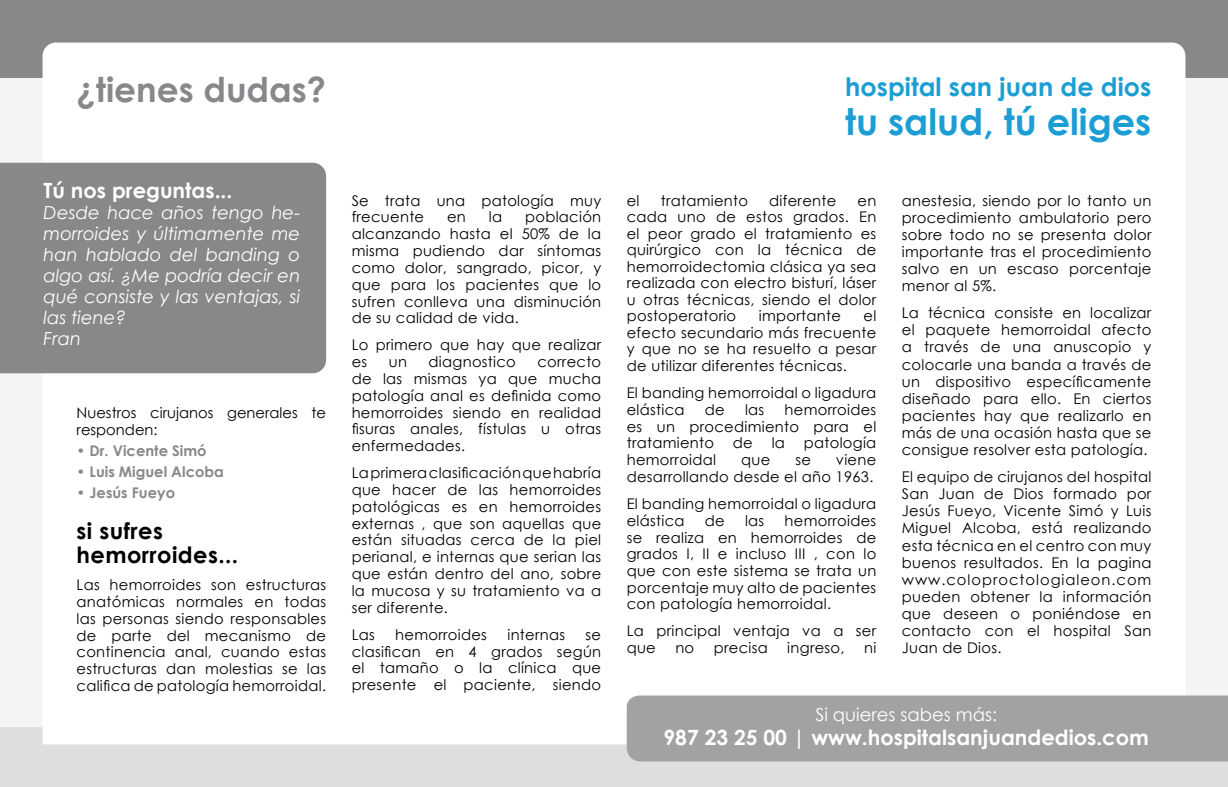
<style>
.page{position:relative;width:1228px;height:787px;background:#fff}
.page>*{position:absolute;margin:0;border:0;box-sizing:border-box;transform-origin:0 0}
.t1{font:700 36.6px "Century Gothic";color:#1c9ed5}
.t2{font:700 34.2px "Century Gothic";color:#87888a}
.t3{font:700 25.5px "Century Gothic";color:#1c9ed5}
.t4{font:700 22.5px/24px "Century Gothic";letter-spacing:.02em;color:#000}
.t5{font:700 21px "Century Gothic";color:#fff}
.t6{font:italic 18px/21px "Century Gothic";color:#fff}
.t7{font:18px "Century Gothic";color:#fff}
.t8{font:14.7px/16.8px "Century Gothic";letter-spacing:.02em;color:#000;text-align:justify}
.t9{font:700 14.7px "Century Gothic";color:#87888a}
.t10{font:14.7px/16.5px "Century Gothic";color:#000}
</style>
<div class="page">
<div style="left:0;top:0;width:1227px;height:751px;background:#f4f4f5"></div>
<div style="left:0;top:0;width:1227px;height:78px;background:#87888a"></div>
<div style="left:0;top:727px;width:1227px;height:60px;background:#dddedf"></div>
<div style="left:43px;top:43px;width:1142px;height:701px;background:#fff"></div>
<div style="left:0;top:163px;width:326px;height:210px;background:#87888a"></div>
<div style="left:626px;top:695px;width:601px;height:66px;background:#a1a2a4"></div>
<h2 class="t2" style="left:77px;top:64px;width:251px">¿tienes dudas?</h2>
<h3 class="t3" style="left:845px;top:67px;width:307px">hospital san juan de dios</h3>
<h1 class="t1" style="left:845px;top:94px;width:308px">tu salud, tú eliges</h1>
<h3 class="t5" style="left:44px;top:174px;width:190px">Tú nos preguntas...</h3>
<p class="t6" style="left:44px;top:202px;width:258px">Desde hace años tengo he&shy;morroides y últimamente me han hablado del banding o algo así. ¿Me podría decir en qué consiste y las ventajas, si las tiene?<br>Fran</p>
<p class="t10" style="left:77px;top:404px;width:251px">Nuestros cirujanos generales te responden:</p>
<p class="t9" style="left:77px;top:439px;width:131px">• Dr. Vicente Simó</p>
<p class="t9" style="left:77px;top:460px;width:149px">• Luis Miguel Alcoba</p>
<p class="t9" style="left:77px;top:481px;width:100px">• Jesús Fueyo</p>
<h3 class="t4" style="left:77px;top:518px;width:163px">si sufres hemorroides...</h3>
<p class="t8" style="left:77px;top:576px;width:251px">Las hemorroides son estructuras anatómicas normales en todas las personas siendo responsables de parte del mecanismo de continencia anal, cuando estas estructuras dan molestias se las califica de patología hemorroidal.</p>
<p class="t8" style="left:351px;top:192px;width:251px">Se trata una patología muy frecuente</p>
<p class="t8" style="left:351px;top:208px;width:251px;text-indent:173px">población alcanzando hasta el 50% de la misma pudiendo dar síntomas como dolor, sangrado, picor, y que para los pacientes que lo sufren conlleva una disminución de su calidad de vida.</p>
<p class="t8" style="left:351px;top:336px;width:251px">Lo primero que hay que realizar es</p>
<p class="t8" style="left:447px;top:208px;width:20px">en</p>
<p class="t8" style="left:489px;top:208px;width:15px">la</p>
<p class="t8" style="left:389px;top:353px;width:20px">un</p>
<p class="t8" style="left:428px;top:353px;width:89px">diagnostico</p>
<p class="t8" style="left:351px;top:353px;width:251px;text-indent:186px">correcto de las mismas ya que mucha patología anal es definida como hemorroides siendo en realidad fisuras anales, fístulas u otras enfermedades.</p>
<p class="t8" style="left:351px;top:464px;width:251px">La primera clasificación que habría que hacer de las hemorroides patológicas es en hemorroides externas , que son aquellas que están situadas cerca de la piel perianal, e internas que serian las que están dentro del ano, sobre la mucosa y su tratamiento va a ser diferente.</p>
<p class="t8" style="left:351px;top:625px;width:25px">Las</p>
<p class="t8" style="left:395px;top:625px;width:93px">hemorroides</p>
<p class="t8" style="left:507px;top:625px;width:59px">internas</p>
<p class="t8" style="left:351px;top:625px;width:251px;text-indent:234px">se clasifican en 4 grados según el tamaño o la clínica que presente el paciente, siendo</p>
<p class="t8" style="left:626px;top:192px;width:14px">el</p>
<p class="t8" style="left:660px;top:192px;width:89px">tratamiento</p>
<p class="t8" style="left:769px;top:192px;width:69px">diferente</p>
<p class="t8" style="left:626px;top:192px;width:251px;text-indent:231px">en cada uno de estos grados. En el peor grado el tratamiento es quirúrgico con la técnica de hemorroidectomia clásica ya sea realizada con electro bisturí, láser u otras técnicas, siendo el dolor postoperatorio</p>
<p class="t8" style="left:758px;top:307px;width:83px">importante</p>
<p class="t8" style="left:626px;top:307px;width:251px;text-indent:237px">el efecto secundario más frecuente y que no se ha resuelto a pesar de utilizar diferentes técnicas.</p>
<p class="t8" style="left:626px;top:384px;width:251px">El banding hemorroidal o ligadura elástica</p>
<p class="t8" style="left:626px;top:401px;width:251px;text-indent:158px">hemorroides es un procedimiento para el tratamiento</p>
<p class="t8" style="left:704px;top:401px;width:21px">de</p>
<p class="t8" style="left:745px;top:401px;width:21px">las</p>
<p class="t8" style="left:732px;top:434px;width:21px">de</p>
<p class="t8" style="left:771px;top:434px;width:15px">la</p>
<p class="t8" style="left:803px;top:434px;width:74px">patología</p>
<p class="t8" style="left:626px;top:451px;width:251px;text-align:right">viene<br>desarrollando desde el año 1963.</p>
<p class="t8" style="left:626px;top:495px;width:251px">El banding hemorroidal o ligadura elástica</p>
<p class="t8" style="left:626px;top:451px;width:91px">hemorroidal</p>
<p class="t8" style="left:741px;top:451px;width:31px">que</p>
<p class="t8" style="left:795px;top:451px;width:17px">se</p>
<p class="t8" style="left:626px;top:512px;width:251px;text-indent:158px">hemorroides se realiza en hemorroides de grados I, II e incluso III , con lo que con este sistema se trata un porcentaje muy alto de pacientes con patología hemorroidal.</p>
<p class="t8" style="left:626px;top:622px;width:251px">La principal ventaja va a ser que</p>
<p class="t8" style="left:704px;top:512px;width:21px">de</p>
<p class="t8" style="left:745px;top:512px;width:21px">las</p>
<p class="t8" style="left:675px;top:639px;width:20px">no</p>
<p class="t8" style="left:713px;top:639px;width:55px">precisa</p>
<p class="t8" style="left:787px;top:639px;width:59px">ingreso,</p>
<p class="t8" style="left:863px;top:639px;width:14px">ni</p>
<p class="t8" style="left:901px;top:192px;width:251px">anestesia, siendo por lo tanto un procedimiento ambulatorio pero sobre todo no se presenta dolor importante tras el procedimiento salvo en un escaso porcentaje menor al 5%.</p>
<p class="t8" style="left:901px;top:304px;width:251px">La técnica consiste en localizar el paquete hemorroidal afecto a través de una anuscopio y colocarle una banda a través de un dispositivo específicamente diseñado para ello. En ciertos pacientes hay que realizarlo en más de una ocasión hasta que se consigue resolver esta patología.</p>
<p class="t8" style="left:901px;top:468px;width:251px">El equipo de cirujanos del hospital San Juan de Dios formado por Jesús Fueyo, Vicente Simó y Luis Miguel Alcoba, está realizando esta técnica en el centro con muy buenos resultados. En la pagina www.coloproctologialeon.com pueden obtener la información que deseen o poniéndose en contacto con el hospital San Juan de Dios.</p>
<p class="t7" style="left:815px;top:702px;width:183px">Si quieres sabes más:</p>
<h3 class="t5" style="left:663px;top:721px;width:487px">987 23 25 00 | www.hospitalsanjuandedios.com</h3>
</div>
